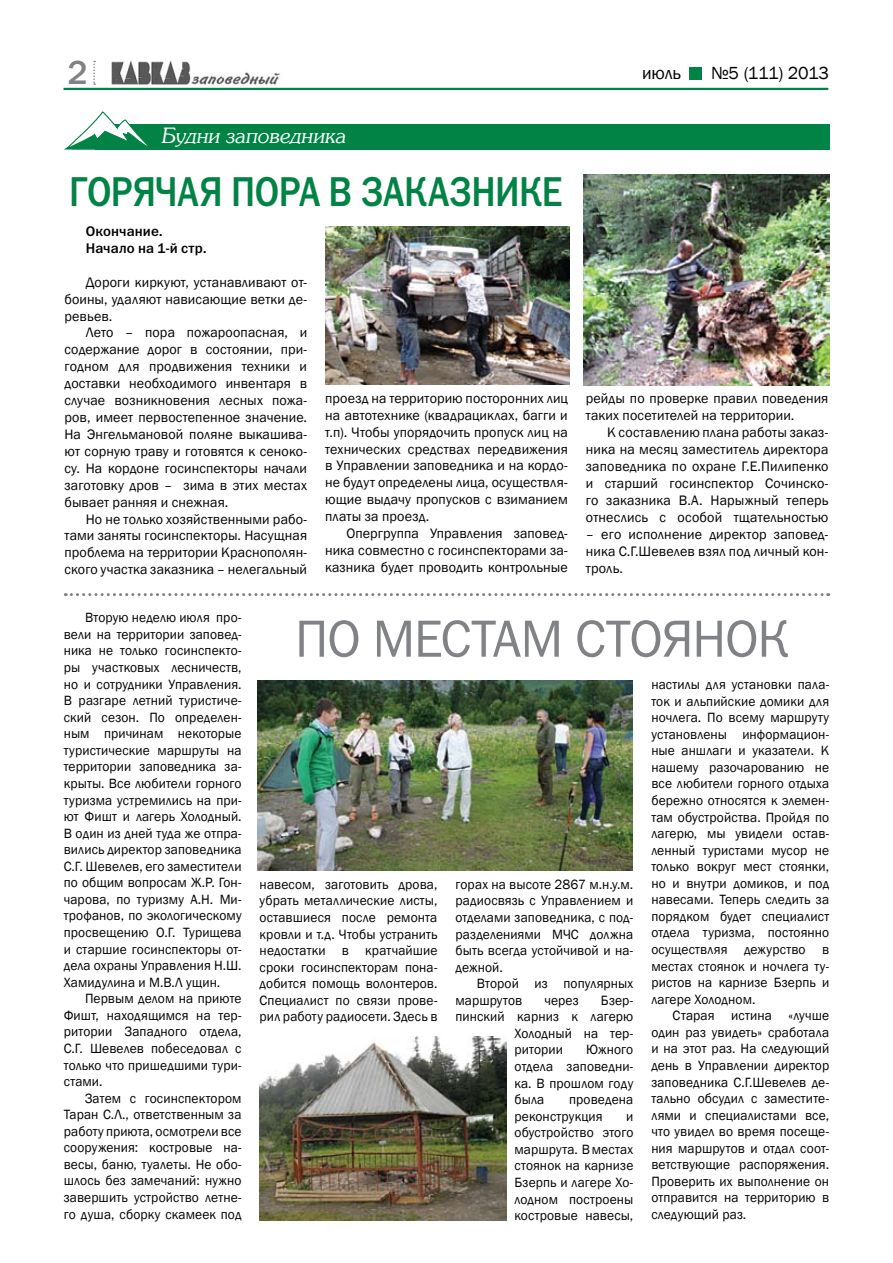
<style>
.page{position:relative;width:893px;height:1263px;background:#fff}
.page>*{position:absolute;margin:0;border:0;box-sizing:border-box;transform-origin:0 0}
.t1{font:52.5px "Franklin Gothic Book C";letter-spacing:-.02em;color:#808285}
.t2{font:42px "Franklin Gothic Medium C";letter-spacing:-.01em;color:#008344;scale:.86 1}
.t3{font:33.75px "Franklin Gothic Medium C";color:#808285}
.t4{font:italic 21px "Souvienne";letter-spacing:.005em;color:#fff}
.t5{font:18px "Franklin Gothic";letter-spacing:-.015em;color:#000}
.t6{font:14.1px/17px "Franklin Gothic";letter-spacing:.01em;color:#000;text-align:justify}
.t7{font:14.1px/17px "Franklin Gothic Medium C";letter-spacing:.01em;color:#000}
.t8{font:13.8px/16.5px "Franklin Gothic";letter-spacing:.01em;color:#000;text-align:justify}
</style>
<div class="page">
<hr style="left:64px;top:88px;width:764px;height:2px;background:#008344">
<img style="left:112px;top:62px;width:168px;height:23px">
<div style="left:689px;top:67px;width:13px;height:12px;background:#008344"></div>
<svg style="left:93px;top:61px;width:2px;height:24px"></svg>
<div style="left:95px;top:124px;width:734px;height:25px;background:#008344"></div>
<svg style="left:64px;top:111px;width:98px;height:39px"></svg>
<svg style="left:65px;top:593px;width:764px;height:3px"></svg>
<img style="left:258px;top:681px;width:374px;height:190px">
<img style="left:326px;top:227px;width:243px;height:157px">
<img style="left:584px;top:174px;width:245px;height:211px">
<img style="left:259px;top:1036px;width:247px;height:184px">
<h3 class="t3" style="left:67px;top:54px;width:22px">2</h3>
<h3 class="t5" style="left:642px;top:62px;width:40px">июль</h3>
<h3 class="t5" style="left:711px;top:62px;width:120px">№5 (111) 2013</h3>
<h3 class="t4" style="left:162px;top:124px;width:186px">Будни заповедника</h3>
<h2 class="t2" style="left:69px;top:168px;width:575px">Горячая пора в заказнике</h2>
<p class="t7" style="left:86px;top:222px;width:123px">Окончание.<br>Начало на 1-й стр.</p>
<p class="t6" style="left:65px;top:274px;width:244px;text-indent:21px">Дороги киркуют, устанавливают от&shy;боины, удаляют нависающие ветки де&shy;ревьев.</p>
<p class="t6" style="left:65px;top:325px;width:244px;text-indent:21px">Лето – пора пожароопасная, и содержание дорог в состоянии, при&shy;годном для продвижения техники и доставки необходимого инвентаря в случае возникновения лесных пожа&shy;ров, имеет первостепенное значение.<br>На Энгельмановой поляне выкашива&shy;ют сорную траву и готовятся к сеноко&shy;су. На кордоне госинспекторы начали заготовку дров – зима в этих местах бывает ранняя и снежная.</p>
<p class="t6" style="left:65px;top:511px;width:244px;text-indent:21px">Но не только хозяйственными рабо&shy;тами заняты госинспекторы. Насущная проблема на территории Краснополян&shy;ского участка заказника – нелегальный</p>
<p class="t6" style="left:325px;top:390px;width:244px">проезд на территорию посторонних лиц на автотехнике (квадрациклах, багги и т.п). Чтобы упорядочить пропуск лиц на технических средствах передвижения в Управлении заповедника и на кордо&shy;не будут определены лица, осуществля&shy;ющие выдачу пропусков с взиманием платы за проезд.</p>
<p class="t6" style="left:325px;top:525px;width:244px;text-indent:21px">Опергруппа Управления заповед&shy;ника совместно с госинспекторами за&shy;казника будет проводить контрольные</p>
<p class="t6" style="left:586px;top:391px;width:244px">рейды по проверке правил поведения таких посетителей на территории.</p>
<p class="t6" style="left:586px;top:424px;width:244px;text-indent:21px">К составлению плана работы заказ&shy;ника на месяц заместитель директора заповедника по охране Г.Е.Пилипенко и старший госинспектор Сочинско&shy;го заказника В.А. Нарыжный теперь отнеслись с особой тщательностью</p>
<p class="t6" style="left:586px;top:526px;width:244px">– его исполнение директор заповед&shy;ника С.Г.Шевелев взял под личный кон&shy;троль.</p>
<p class="t8" style="left:64px;top:610px;width:179px;text-indent:21px">Вторую неделю июля про&shy;вели на территории заповед&shy;ника не только госинспекто&shy;ры участковых лесничеств, но и сотрудники Управления.<br>В разгаре летний туристиче&shy;ский сезон. По определен&shy;ным причинам некоторые туристические маршруты на территории заповедника за&shy;крыты. Все любители горного туризма устремились на при&shy;ют Фишт и лагерь Холодный.<br>В один из дней туда же отпра&shy;вились директор заповедника С.Г. Шевелев, его заместители по общим вопросам Ж.Р. Гон&shy;чарова, по туризму А.Н. Ми&shy;трофанов, по экологическому просвещению О.Г. Турищева и старшие госинспекторы от&shy;дела охраны Управления Н.Ш.<br>Хамидулина и М.В.Л ущин.</p>
<p class="t8" style="left:64px;top:991px;width:179px;text-indent:21px">Первым делом на приюте Фишт, находящимся на тер&shy;ритории Западного отдела, С.Г. Шевелев побеседовал с только что пришедшими тури&shy;стами.</p>
<p class="t8" style="left:64px;top:1090px;width:179px;text-indent:21px">Затем с госинспектором Таран С.Л., ответственным за работу приюта, осмотрели все сооружения: костровые на&shy;весы, баню, туалеты. Не обо&shy;шлось без замечаний: нужно завершить устройство летне&shy;го душа, сборку скамеек под</p>
<h1 class="t1" style="left:295px;top:609px;width:496px">ПО МЕСТАМ СТОЯНОК</h1>
<p class="t8" style="left:260px;top:876px;width:179px">навесом, заготовить дрова, убрать металлические листы, оставшиеся после ремонта кровли и т.д. Чтобы устранить недостатки в кратчайшие сроки госинспекторам пона&shy;добится помощь волонтеров.<br>Специалист по связи прове&shy;рил работу радиосети. Здесь в</p>
<p class="t8" style="left:455px;top:876px;width:179px">горах на высоте 2867 м.н.у.м. радиосвязь с Управлением и отделами заповедника, с под&shy;разделениями МЧС должна быть всегда устойчивой и на&shy;дежной.</p>
<p class="t8" style="left:455px;top:976px;width:179px;text-indent:21px">Второй из популярных маршрутов</p>
<p class="t8" style="left:544px;top:992px;width:36px">через</p>
<p class="t8" style="left:601px;top:992px;width:34px">Бзер-</p>
<p class="t8" style="left:455px;top:1009px;width:179px">пинский карниз к лагерю</p>
<p class="t8" style="left:514px;top:1025px;width:120px">Холодный на тер-</p>
<p class="t8" style="left:514px;top:1042px;width:50px">ритории</p>
<p class="t8" style="left:514px;top:1042px;width:120px;text-indent:71px">Южного отдела заповедни&shy;ка. В прошлом году была</p>
<p class="t8" style="left:514px;top:1091px;width:120px;text-indent:55px">проведена реконструкция</p>
<p class="t8" style="left:514px;top:1108px;width:120px;text-indent:112px">и обустройство этого маршрута. В местах стоянок на карнизе Бзерпь и лагере Хо&shy;лодном построены костровые навесы,</p>
<p class="t8" style="left:651px;top:676px;width:179px">настилы для установки пала&shy;ток и альпийские домики для ночлега. По всему маршруту установлены информацион&shy;ные аншлаги и указатели. К нашему разочарованию не все любители горного отдыха бережно относятся к элемен&shy;там обустройства. Пройдя по лагерю, мы увидели остав&shy;ленный туристами мусор не только вокруг мест стоянки, но и внутри домиков, и под навесами. Теперь следить за порядком будет специалист отдела туризма, постоянно осуществляя дежурство в местах стоянок и ночлега ту&shy;ристов на карнизе Бзерпь и лагере Холодном.</p>
<p class="t8" style="left:651px;top:1008px;width:179px;text-indent:21px">Старая истина «лучше один раз увидеть» сработала и на этот раз. На следующий день в Управлении директор заповедника С.Г.Шевелев де&shy;тально обсудил с заместите&shy;лями и специалистами все, что увидел во время посеще&shy;ния маршрутов и отдал соот&shy;ветствующие распоряжения.<br>Проверить их выполнение он отправится на территорию в следующий раз.</p>
</div>
